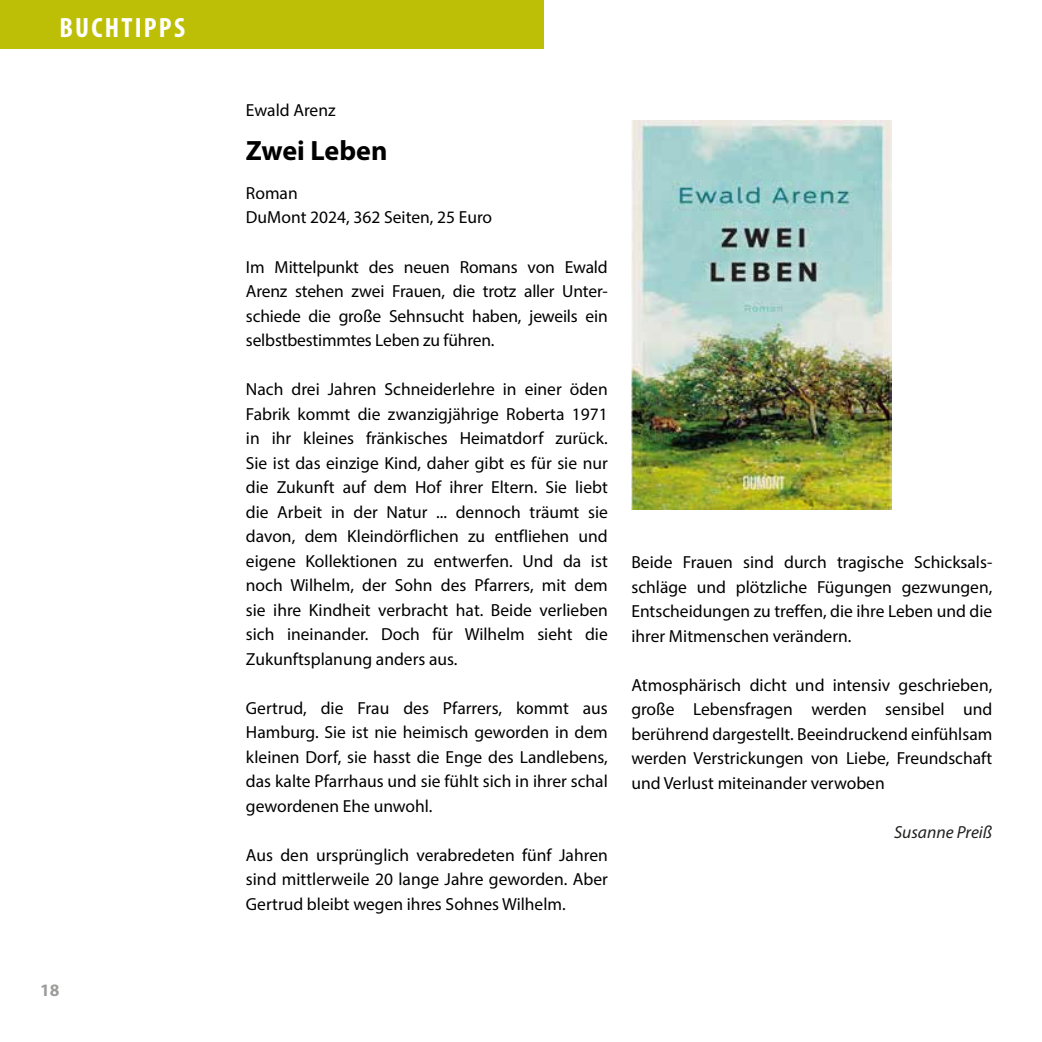
<style>
.page{position:relative;width:1042px;height:1042px;background:#fff}
.page>*{position:absolute;margin:0;border:0;box-sizing:border-box;transform-origin:0 0}
.t1{font:700 28px "Myriad Pro";color:#000}
.t2{font:700 condensed 28px "Myriad Pro";letter-spacing:.08em;color:#fff}
.t3{font:17.5px/24.5px "Myriad Pro";color:#000;text-align:justify}
.t4{font:italic 17.5px "Myriad Pro";color:#212120}
.t5{font:700 17.5px "Myriad Pro";color:#9d9d9c}
</style>
<div class="page">
<div style="left:0;top:0;width:543px;height:49px;background:#bdbf06"></div>
<img style="left:631px;top:120px;width:261px;height:390px">
<h1 class="t2" style="left:60px;top:11px;width:127px">BUCHTIPPS</h1>
<p class="t5" style="left:40px;top:978px;width:21px">18</p>
<p class="t3" style="left:246px;top:98px;width:91px">Ewald Arenz</p>
<h1 class="t1" style="left:246px;top:132px;width:143px">Zwei Leben</h1>
<p class="t3" style="left:246px;top:180px;width:248px">Roman<br>DuMont 2024, 362 Seiten, 25 Euro</p>
<p class="t3" style="left:246px;top:254px;width:363px">Im Mittelpunkt des neuen Romans von Ewald Arenz stehen zwei Frauen, die trotz aller Unter&shy;schiede die große Sehnsucht haben, jeweils ein selbstbestimmtes Leben zu führen.</p>
<p class="t3" style="left:246px;top:377px;width:363px">Nach drei Jahren Schneiderlehre in einer öden Fabrik kommt die zwanzigjährige Roberta 1971 in ihr kleines fränkisches Heimatdorf zurück.<br>Sie ist das einzige Kind, daher gibt es für sie nur die Zukunft auf dem Hof ihrer Eltern. Sie liebt die Arbeit in der Natur ... dennoch träumt sie davon, dem Kleindörflichen zu entfliehen und eigene Kollektionen zu entwerfen. Und da ist noch Wilhelm, der Sohn des Pfarrers, mit dem sie ihre Kindheit verbracht hat. Beide verlieben sich ineinander. Doch für Wilhelm sieht die Zukunftsplanung anders aus.</p>
<p class="t3" style="left:246px;top:695px;width:363px">Gertrud, die Frau des Pfarrers, kommt aus Hamburg. Sie ist nie heimisch geworden in dem kleinen Dorf, sie hasst die Enge des Landlebens, das kalte Pfarrhaus und sie fühlt sich in ihrer schal gewordenen Ehe unwohl.</p>
<p class="t3" style="left:246px;top:842px;width:363px">Aus den ursprünglich verabredeten fünf Jahren sind mittlerweile 20 lange Jahre geworden. Aber Gertrud bleibt wegen ihres Sohnes Wilhelm.</p>
<p class="t3" style="left:631px;top:550px;width:362px">Beide Frauen sind durch tragische Schicksals&shy;schläge und plötzliche Fügungen gezwungen, Entscheidungen zu treffen, die ihre Leben und die ihrer Mitmenschen verändern.</p>
<p class="t3" style="left:631px;top:672px;width:362px">Atmosphärisch dicht und intensiv geschrieben, große Lebensfragen werden sensibel und berührend dargestellt. Beeindruckend einfühlsam werden Verstrickungen von Liebe, Freundschaft und Verlust miteinander verwoben</p>
<p class="t4" style="left:894px;top:821px;width:100px">Susanne Preiß</p>
</div>
